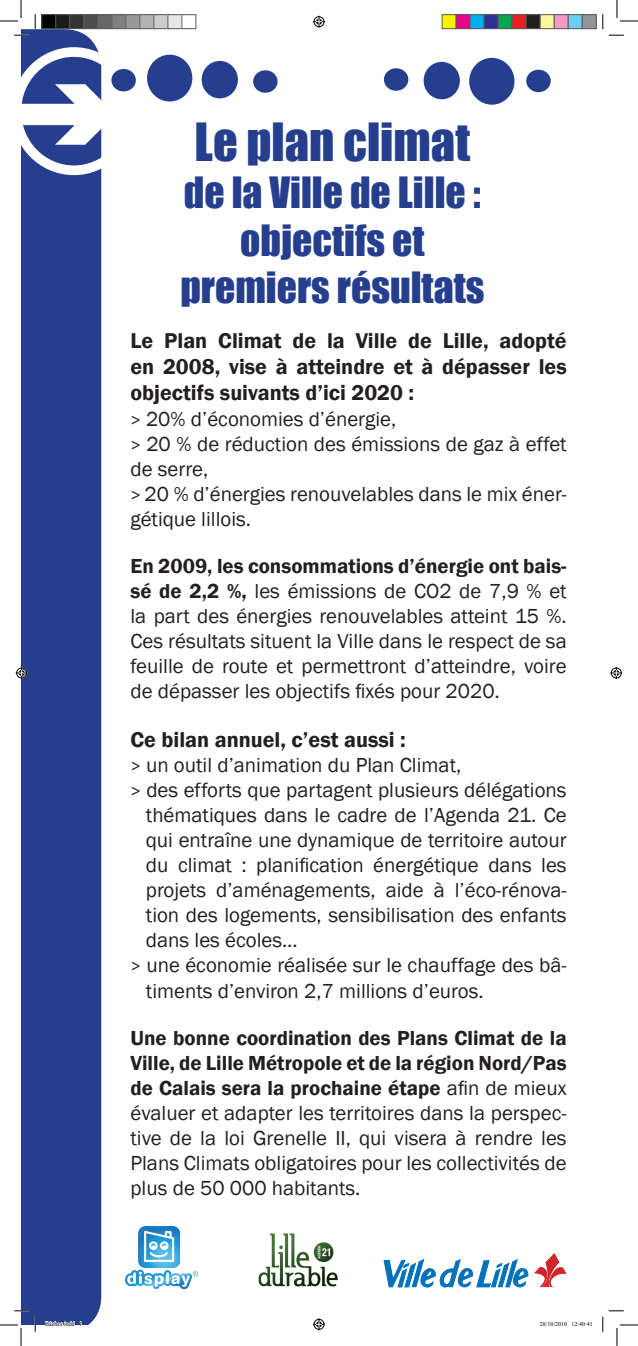
<style>
.page{position:relative;width:638px;height:1346px;background:#fff}
.page>*{position:absolute;margin:0;border:0;box-sizing:border-box;transform-origin:0 0}
.t1{font:48.4px "Impact";color:#253f8e}
.t2{font:39.6px/47.5px "Impact";color:#253f8e;text-align:center}
.t3{font:600 22px/26.4px "Franklin Gothic";color:#231f20;text-align:justify}
.t4{font:20.9px/25.1px "Franklin Gothic";color:#231f20;text-align:justify}
.t5{font:6px "Times New Roman";color:#000}
.s1{font-size:17.6px}
.s2{font-weight:600}
</style>
<div class="page">
<div style="left:21px;top:29px;width:80px;height:1296px;background:#253f8e"></div>
<div style="left:468px;top:58px;width:46px;height:47px;background:#253f8e;border-radius:50%"></div>
<div style="left:423px;top:62px;width:37px;height:37px;background:#253f8e;border-radius:50%"></div>
<div style="left:383px;top:68px;width:25px;height:23px;background:#253f8e;border-radius:50%"></div>
<div style="left:526px;top:70px;width:24px;height:22px;background:#253f8e;border-radius:50%"></div>
<svg style="left:534px;top:1253px;width:32px;height:34px"></svg>
<svg style="left:383px;top:1259px;width:145px;height:29px"></svg>
<img style="left:258px;top:1233px;width:80px;height:54px">
<img style="left:125px;top:1226px;width:72px;height:62px">
<div style="left:147px;top:55px;width:45px;height:47px;background:#253f8e;border-radius:50%"></div>
<div style="left:201px;top:61px;width:37px;height:37px;background:#253f8e;border-radius:50%"></div>
<div style="left:253px;top:70px;width:24px;height:23px;background:#253f8e;border-radius:50%"></div>
<svg style="left:14px;top:35px;width:15px;height:1px"></svg>
<svg style="left:608px;top:35px;width:15px;height:1px"></svg>
<svg style="left:14px;top:1310px;width:15px;height:2px"></svg>
<svg style="left:35px;top:14px;width:1px;height:15px"></svg>
<svg style="left:35px;top:1317px;width:1px;height:15px"></svg>
<svg style="left:602px;top:14px;width:1px;height:15px"></svg>
<svg style="left:0;top:0;width:22px;height:22px"></svg>
<svg style="left:0;top:1324px;width:22px;height:22px"></svg>
<svg style="left:616px;top:0;width:21px;height:22px"></svg>
<svg style="left:602px;top:1310px;width:35px;height:36px"></svg>
<svg style="left:313px;top:16px;width:12px;height:12px"></svg>
<svg style="left:313px;top:1318px;width:12px;height:12px"></svg>
<svg style="left:16px;top:667px;width:12px;height:12px"></svg>
<svg style="left:610px;top:667px;width:12px;height:12px"></svg>
<div style="left:42px;top:15px;width:14px;height:14px;background:#000"></div>
<div style="left:41px;top:14px;width:15px;height:15px;border:1px solid #595959"></div>
<div style="left:56px;top:15px;width:14px;height:14px;background:#1a1a1a"></div>
<div style="left:55px;top:14px;width:15px;height:15px;border:1px solid #595959"></div>
<div style="left:70px;top:15px;width:14px;height:14px;background:#333"></div>
<div style="left:69px;top:14px;width:15px;height:15px;border:1px solid #595959"></div>
<div style="left:84px;top:15px;width:14px;height:14px;background:#4d4d4d"></div>
<div style="left:83px;top:14px;width:15px;height:15px;border:1px solid #595959"></div>
<div style="left:98px;top:15px;width:14px;height:14px;background:#666"></div>
<div style="left:97px;top:14px;width:15px;height:15px;border:1px solid #595959"></div>
<div style="left:112px;top:15px;width:14px;height:14px;background:#808080"></div>
<div style="left:111px;top:14px;width:15px;height:15px;border:1px solid #595959"></div>
<div style="left:126px;top:15px;width:14px;height:14px;background:#999"></div>
<div style="left:125px;top:14px;width:15px;height:15px;border:1px solid #595959"></div>
<div style="left:140px;top:15px;width:14px;height:14px;background:#b3b3b3"></div>
<div style="left:139px;top:14px;width:15px;height:15px;border:1px solid #595959"></div>
<div style="left:154px;top:15px;width:14px;height:14px;background:#ccc"></div>
<div style="left:153px;top:14px;width:15px;height:15px;border:1px solid #595959"></div>
<div style="left:168px;top:15px;width:14px;height:14px;background:#e6e6e6"></div>
<div style="left:167px;top:14px;width:15px;height:15px;border:1px solid #595959"></div>
<div style="left:181px;top:14px;width:15px;height:15px;border:1px solid #595959"></div>
<div style="left:442px;top:15px;width:14px;height:14px;background:#fff101"></div>
<div style="left:441px;top:14px;width:15px;height:15px;border:1px solid #595959"></div>
<div style="left:456px;top:15px;width:14px;height:14px;background:#ed028c"></div>
<div style="left:455px;top:14px;width:15px;height:15px;border:1px solid #595959"></div>
<div style="left:470px;top:15px;width:14px;height:14px;background:#00aeef"></div>
<div style="left:469px;top:14px;width:15px;height:15px;border:1px solid #595959"></div>
<div style="left:484px;top:15px;width:14px;height:14px;background:#2e3092"></div>
<div style="left:483px;top:14px;width:15px;height:15px;border:1px solid #595959"></div>
<div style="left:498px;top:15px;width:14px;height:14px;background:#00a54f"></div>
<div style="left:497px;top:14px;width:15px;height:15px;border:1px solid #595959"></div>
<div style="left:512px;top:15px;width:14px;height:14px;background:#ee1d23"></div>
<div style="left:511px;top:14px;width:15px;height:15px;border:1px solid #595959"></div>
<div style="left:526px;top:15px;width:14px;height:14px;background:#231f20"></div>
<div style="left:525px;top:14px;width:15px;height:15px;border:1px solid #595959"></div>
<div style="left:540px;top:15px;width:14px;height:14px;background:#fff79a"></div>
<div style="left:539px;top:14px;width:15px;height:15px;border:1px solid #595959"></div>
<div style="left:554px;top:15px;width:14px;height:14px;background:#f499c2"></div>
<div style="left:553px;top:14px;width:15px;height:15px;border:1px solid #595959"></div>
<div style="left:568px;top:15px;width:14px;height:14px;background:#6bcff6"></div>
<div style="left:567px;top:14px;width:15px;height:15px;border:1px solid #595959"></div>
<div style="left:582px;top:15px;width:14px;height:14px;background:#939598"></div>
<div style="left:581px;top:14px;width:15px;height:15px;border:1px solid #595959"></div>
<svg style="left:45px;top:1321px;width:37px;height:4px"></svg>
<svg style="left:21px;top:47px;width:115px;height:128px"></svg>
<h1 class="t1" style="left:194px;top:104px;width:277px">Le plan climat</h1>
<h2 class="t2" style="left:180px;top:168px;width:305px">de la Ville de Lille : objectifs et premiers résultats</h2>
<p class="t3" style="left:130px;top:327px;width:437px">Le Plan Climat de la Ville de Lille, adopté en 2008, vise à atteindre et à dépasser les objectifs suivants d’ici 2020 :</p>
<p class="t4" style="left:130px;top:406px;width:437px;text-align:left"><span class="s1">&gt;</span> 20% d’économies d’énergie,<br><span class="s1">&gt;</span> 20 % de réduction des émissions de gaz à effet de serre,<br><span class="s1">&gt;</span> 20 % d’énergies renouvelables dans le mix éner&shy;gétique lillois.</p>
<p class="t4" style="left:130px;top:554px;width:437px"><span class="s2">En 2009, les consommations d’énergie ont bais&shy;sé de 2,2 %,</span> les émissions de CO2 de 7,9 % et la part des énergies renouvelables atteint 15 %.<br>Ces résultats situent la Ville dans le respect de sa feuille de route et permettront d’atteindre, voire de dépasser les objectifs fixés pour 2020.</p>
<p class="t3" style="left:130px;top:726px;width:277px">Ce bilan annuel, c’est aussi :</p>
<p class="t4" style="left:130px;top:753px;width:332px"><span class="s1">&gt;</span> un outil d’animation du Plan Climat,</p>
<p class="t4" style="left:130px;top:778px;width:437px"><span class="s1">&gt;</span> des efforts que partagent plusieurs délégations</p>
<p class="t4" style="left:146px;top:803px;width:422px">thématiques dans le cadre de l’Agenda 21. Ce</p>
<p class="t4" style="left:146px;top:828px;width:422px">qui entraîne une dynamique de territoire autour</p>
<p class="t4" style="left:146px;top:853px;width:422px">du climat : planification énergétique dans les</p>
<p class="t4" style="left:146px;top:878px;width:422px">projets d’aménagements, aide à l’éco-rénova-</p>
<p class="t4" style="left:146px;top:903px;width:422px">tion des logements, sensibilisation des enfants</p>
<p class="t4" style="left:146px;top:928px;width:153px">dans les écoles...</p>
<p class="t4" style="left:130px;top:953px;width:437px"><span class="s1">&gt;</span> une économie réalisée sur le chauffage des bâ-</p>
<p class="t4" style="left:146px;top:978px;width:339px">timents d’environ 2,7 millions d’euros.</p>
<p class="t4" style="left:130px;top:1026px;width:437px"><span class="s2">Une bonne coordination des Plans Climat de la Ville, de Lille Métropole et de la région Nord/Pas de Calais sera la prochaine étape</span> afin de mieux évaluer et adapter les territoires dans la perspec&shy;tive de la loi Grenelle II, qui visera à rendre les Plans Climats obligatoires pour les collectivités de plus de 50 000 habitants.</p>
<p class="t5" style="left:45px;top:1320px;width:38px">Bâches.indd 1</p>
<p class="t5" style="left:539px;top:1320px;width:55px">28/10/2010 12:40:41</p>
</div>
